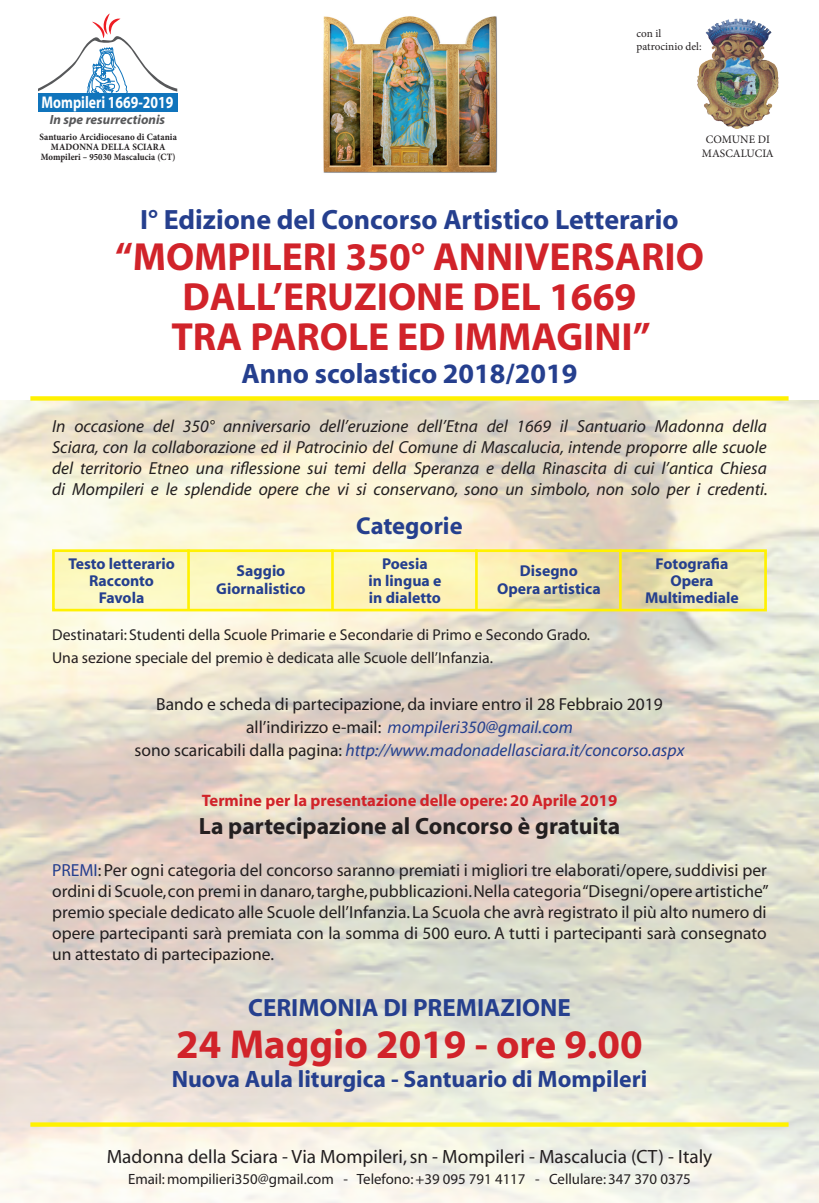
<style>
.page{position:relative;width:819px;height:1203px;background:#fff}
.page>*{position:absolute;margin:0;border:0;box-sizing:border-box;transform-origin:0 0}
.t1{font:700 40.69px "Myriad";color:#d1232a}
.t2{font:700 39.38px/40.2px "Myriad";color:#d1232a;text-align:center}
.t3{font:700 28.18px "Myriad";color:#253f8e}
.t4{font:700 28px "Myriad";color:#253f8e}
.t5{font:700 25.03px "Myriad";color:#253f8e}
.t6{font:700 24.5px "Myriad";color:#253f8e}
.t7{font:700 23.8px "Myriad";color:#253f8e}
.t8{font:700 23.62px "Myriad";color:#231f20}
.t9{font:19.25px "Myriad";color:#231f20}
.t10{font:17.5px/21px "Myriad";color:#231f20;text-align:justify}
.t11{font:italic 17.5px/21px "Myriad";color:#231f20;text-align:justify}
.t12{font:700 16.97px "Myriad Pro";color:#fff;scale:.81 1}
.t13{font:700 16.62px "Myriad";color:#d1232a}
.t14{font:15.75px/22.8px "Myriad";color:#231f20}
.t15{font:700 15.75px/16.6px "Myriad";color:#253f8e;text-align:center}
.t16{font:14.88px "Myriad";color:#231f20}
.t17{font:italic 700 13.39px "Myriad Pro";color:#57585a}
.t18{font:11.38px/13.7px "Minion Pro";color:#231f20;text-align:center}
.t19{font:11.2px/13.5px "Minion Pro";color:#231f20}
.t20{font:700 9.62px/10px "Minion Pro";letter-spacing:.01em;color:#231f20;text-align:center;scale:.94 1}
.s1{font-style:italic;color:#253f8e}
.s2{color:#253f8e}
</style>
<div class="page">
<img style="left:0;top:400px;width:818px;height:803px">
<img style="left:323px;top:16px;width:175px;height:157px">
<img style="left:697px;top:19px;width:81px;height:110px">
<div style="left:38px;top:93px;width:139px;height:19px;background:#1074bc"></div>
<svg style="left:38px;top:13px;width:139px;height:80px"></svg>
<svg style="left:52px;top:550px;width:714px;height:61px;background:#f6eea9"></svg>
<hr style="left:187px;top:549px;width:3px;height:61px;background:#fff101">
<hr style="left:331px;top:549px;width:3px;height:61px;background:#fff101">
<hr style="left:475px;top:549px;width:2px;height:61px;background:#fff101">
<hr style="left:619px;top:549px;width:2px;height:61px;background:#fff101">
<div style="left:30px;top:1122px;width:758px;height:5px;background:#fff101"></div>
<div style="left:30px;top:396px;width:758px;height:5px;background:#fff101"></div>
<p class="t12" style="left:42px;top:91px;width:164px">Mompileri 1669-2019</p>
<p class="t17" style="left:50px;top:111px;width:117px">In spe resurrectionis</p>
<p class="t20" style="left:39px;top:131px;width:148px">Santuario Arcidiocesano di Catania<br>MADONNA DELLA SCIARA<br>Mompileri – 95030 Mascalucia (CT)</p>
<p class="t19" style="left:636px;top:27px;width:67px">con il patrocinio del:</p>
<p class="t18" style="left:702px;top:133px;width:73px">COMUNE DI<br>MASCALUCIA</p>
<h3 class="t4" style="left:140px;top:206px;width:540px">I° Edizione del Concorso Artistico Letterario</h3>
<h2 class="t2" style="left:115px;top:238px;width:590px">“MOMPILERI 350° ANNIVERSARIO<br>DALL’ERUZIONE DEL 1669<br>TRA PAROLE ED IMMAGINI”</h2>
<h3 class="t3" style="left:241px;top:359px;width:337px">Anno scolastico 2018/2019</h3>
<p class="t11" style="left:52px;top:417px;width:717px">In occasione del 350° anniversario dell’eruzione dell’Etna del 1669 il Santuario Madonna della Sciara, con la collaborazione ed il Patrocinio del Comune di Mascalucia, intende proporre alle scuole del territorio Etneo una riflessione sui temi della Speranza e della Rinascita di cui l’antica Chiesa di Mompileri e le splendide opere che vi si conservano, sono un simbolo, non solo per i credenti.</p>
<h3 class="t6" style="left:356px;top:513px;width:108px">Categorie</h3>
<p class="t15" style="left:68px;top:556px;width:108px">Testo letterario<br>Racconto<br>Favola</p>
<p class="t15" style="left:216px;top:561px;width:91px;line-height:18.9px">Saggio<br>Giornalistico</p>
<p class="t15" style="left:368px;top:556px;width:74px">Poesia<br>in lingua e in dialetto</p>
<p class="t15" style="left:497px;top:561px;width:105px;line-height:18.9px">Disegno<br>Opera artistica</p>
<p class="t15" style="left:645px;top:556px;width:95px">Fotografia<br>Opera<br>Multimediale</p>
<p class="t14" style="left:52px;top:624px;width:539px">Destinatari: Studenti della Scuole Primarie e Secondarie di Primo e Secondo Grado.<br>Una sezione speciale del premio è dedicata alle Scuole dell’Infanzia.</p>
<p class="t10" style="left:134px;top:694px;width:551px;line-height:22.8px;text-align:center">Bando e scheda di partecipazione, da inviare entro il 28 Febbraio 2019 all’indirizzo e-mail: <span class="s1">mompileri350@gmail.com<br></span>sono scaricabili dalla pagina: <span class="s1">http://www.madonadellasciara.it/concorso.aspx</span></p>
<p class="t13" style="left:202px;top:792px;width:417px">Termine per la presentazione delle opere: 20 Aprile 2019</p>
<h3 class="t8" style="left:199px;top:814px;width:423px">La partecipazione al Concorso è gratuita</h3>
<p class="t10" style="left:52px;top:861px;width:718px"><span class="s2">PREMI</span>: Per ogni categoria del concorso saranno premiati i migliori tre elaborati/opere, suddivisi per ordini di Scuole, con premi in danaro, targhe, pubblicazioni. Nella categoria “Disegni/opere artistiche” premio speciale dedicato alle Scuole dell’Infanzia. La Scuola che avrà registrato il più alto numero di opere partecipanti sarà premiata con la somma di 500 euro. A tutti i partecipanti sarà consegnato un attestato di partecipazione.</p>
<h3 class="t5" style="left:248px;top:995px;width:324px">CERIMONIA DI PREMIAZIONE</h3>
<h1 class="t1" style="left:176px;top:1024px;width:468px">24 Maggio 2019 - ore 9.00</h1>
<h3 class="t7" style="left:172px;top:1067px;width:477px">Nuova Aula liturgica - Santuario di Mompileri</h3>
<p class="t9" style="left:107px;top:1147px;width:607px">Madonna della Sciara - Via Mompileri, sn - Mompileri - Mascalucia (CT) - Italy</p>
<p class="t16" style="left:128px;top:1171px;width:564px">Email: mompilieri350@gmail.com - Telefono: +39 095 791 4117 - Cellulare: 347 370 0375</p>
</div>
